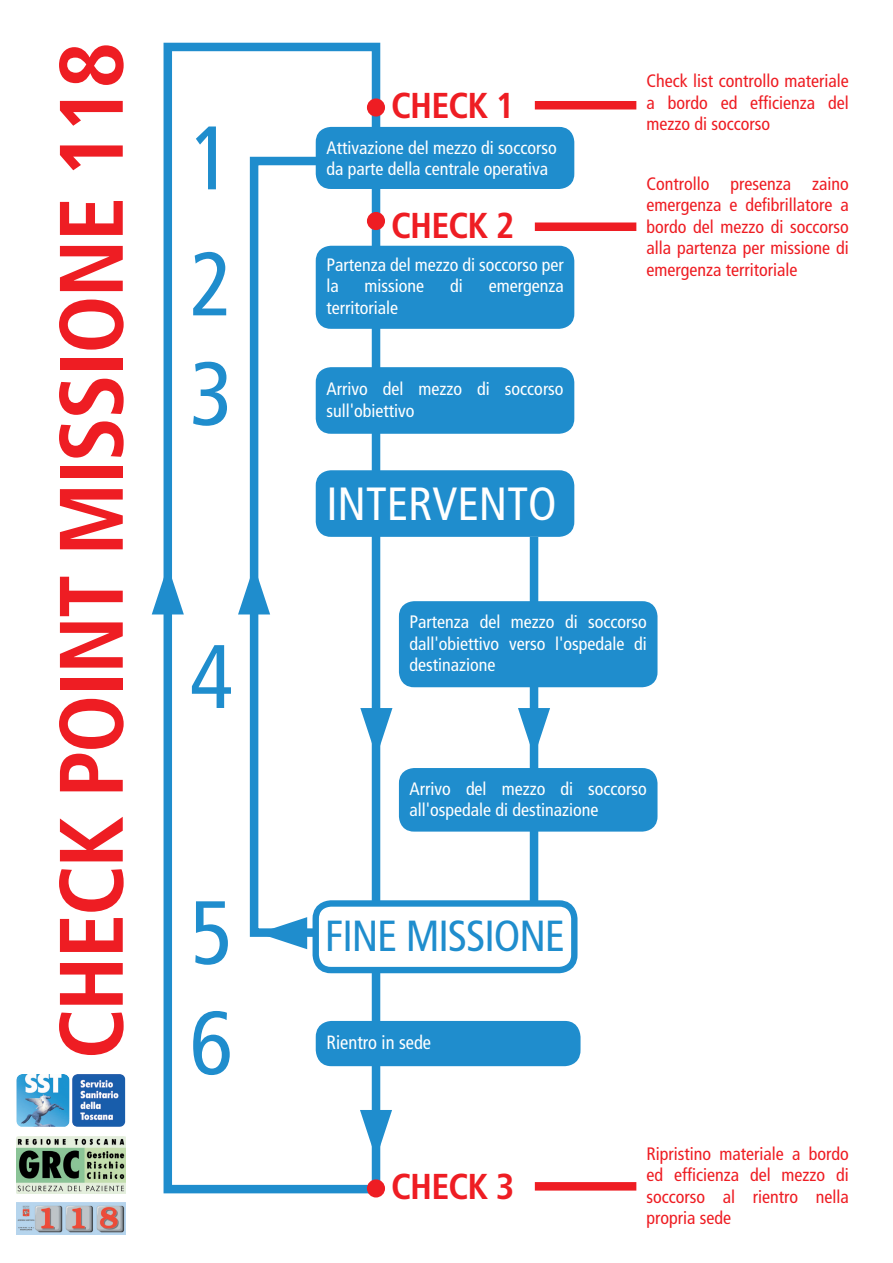
<style>
.page{position:relative;width:893px;height:1263px;background:#fff}
.page>*{position:absolute;margin:0;border:0;box-sizing:border-box;transform-origin:0 0}
.t1{font:700 condensed 90px "Frutiger";letter-spacing:-.025em;color:#ee1d23}
.t2{font:condensed 90px/126px "Frutiger";color:#1f8dcd}
.t3{font:condensed 46.5px "Frutiger";color:#fff}
.t4{font:condensed 43.5px "Frutiger";letter-spacing:-.025em;color:#1f8dcd}
.t5{font:700 condensed 36px "Frutiger";letter-spacing:-.025em;color:#ee1d23}
.t6{font:condensed 19.2px "Frutiger";color:#fff;scale:.96 1}
.t7{font:condensed 18px/21.6px "Frutiger";color:#fff}
.t8{font:condensed 18px/21.6px "Frutiger";color:#ee1d23;text-align:justify}
</style>
<div class="page">
<div style="left:530px;top:537px;width:8px;height:378px;background:#1f8dcd"></div>
<div style="left:250px;top:157px;width:190px;height:780px;border:9px solid #1f8dcd"></div>
<div style="left:164px;top:43px;width:216px;height:1150px;border:9px solid #1f8dcd"></div>
<svg style="left:152px;top:566px;width:32px;height:48px"></svg>
<svg style="left:360px;top:1110px;width:32px;height:49px"></svg>
<svg style="left:360px;top:708px;width:32px;height:49px"></svg>
<svg style="left:258px;top:917px;width:49px;height:32px"></svg>
<svg style="left:518px;top:708px;width:32px;height:49px"></svg>
<svg style="left:238px;top:566px;width:32px;height:48px"></svg>
<div style="left:316px;top:127px;width:258px;height:62px;background:#1f8dcd;border-radius:15px"></div>
<div style="left:316px;top:246px;width:258px;height:83px;background:#1f8dcd;border-radius:15px"></div>
<div style="left:316px;top:367px;width:258px;height:67px;background:#1f8dcd;border-radius:15px"></div>
<div style="left:316px;top:470px;width:258px;height:67px;background:#1f8dcd;border-radius:15px"></div>
<div style="left:399px;top:768px;width:258px;height:64px;background:#1f8dcd;border-radius:15px"></div>
<div style="left:316px;top:903px;width:258px;height:67px;background:#fff;border-radius:15px"></div>
<div style="left:313px;top:900px;width:264px;height:73px;border:6px solid #1f8dcd;border-radius:15px"></div>
<div style="left:316px;top:1021px;width:264px;height:45px;background:#1f8dcd;border-radius:16px"></div>
<div style="left:399px;top:601px;width:258px;height:86px;background:#1f8dcd;border-radius:15px"></div>
<div style="left:535px;top:101px;width:101px;height:8px;background:#ee1d23"></div>
<div style="left:535px;top:222px;width:101px;height:9px;background:#ee1d23"></div>
<div style="left:535px;top:1182px;width:101px;height:8px;background:#ee1d23"></div>
<div style="left:367px;top:98px;width:18px;height:19px;background:#ee1d23;border-radius:50%"></div>
<div style="left:367px;top:212px;width:18px;height:18px;background:#ee1d23;border-radius:50%"></div>
<div style="left:367px;top:1179px;width:18px;height:18px;background:#ee1d23;border-radius:50%"></div>
<img style="left:16px;top:1136px;width:109px;height:57px">
<img style="left:16px;top:1074px;width:109px;height:53px">
<img style="left:16px;top:1202px;width:109px;height:33px">
<h1 class="t1" style="left:38px;top:1059px;width:1019px;rotate:-90deg">CHECK POINT MISSIONE 118</h1>
<h1 class="t2" style="left:190px;top:96px;width:45px">1<br>2</h1>
<h1 class="t2" style="left:190px;top:332px;width:45px">3</h1>
<h1 class="t2" style="left:190px;top:614px;width:45px">4</h1>
<h1 class="t2" style="left:190px;top:878px;width:45px;line-height:110.2px">5<br>6</h1>
<h3 class="t5" style="left:391px;top:84px;width:125px">CHECK 1</h3>
<p class="t7" style="left:326px;top:137px;width:232px">Attivazione del mezzo di soccorso da parte della centrale operativa</p>
<h3 class="t5" style="left:391px;top:204px;width:125px">CHECK 2</h3>
<p class="t7" style="left:326px;top:254px;width:239px">Partenza del mezzo di soccorso per la</p>
<p class="t7" style="left:365px;top:275px;width:61px">missione</p>
<p class="t7" style="left:450px;top:275px;width:14px">di</p>
<p class="t7" style="left:489px;top:275px;width:76px">emergenza</p>
<p class="t7" style="left:326px;top:297px;width:73px">territoriale</p>
<p class="t7" style="left:326px;top:378px;width:239px">Arrivo del mezzo di soccorso sull'obiettivo</p>
<h2 class="t3" style="left:326px;top:476px;width:232px">INTERVENTO</h2>
<p class="t8" style="left:646px;top:70px;width:204px">Check list controllo materiale a bordo ed efficienza del mezzo di soccorso</p>
<p class="t8" style="left:646px;top:173px;width:204px">Controllo presenza zaino emergenza e defibrillatore a bordo del mezzo di soccorso alla partenza per missione di emergenza territoriale</p>
<p class="t7" style="left:410px;top:611px;width:239px;text-align:justify">Partenza del mezzo di soccorso dall'obiettivo verso l'ospedale di destinazione</p>
<p class="t7" style="left:410px;top:778px;width:239px">Arrivo del mezzo di soccorso all'ospedale di destinazione</p>
<h3 class="t4" style="left:325px;top:910px;width:242px">FINE MISSIONE</h3>
<p class="t6" style="left:327px;top:1032px;width:110px">Rientro in sede</p>
<h3 class="t5" style="left:391px;top:1165px;width:125px">CHECK 3</h3>
<p class="t8" style="left:646px;top:1142px;width:204px">Ripristino materiale a bordo ed efficienza del mezzo di soccorso al rientro nella propria sede</p>
</div>
